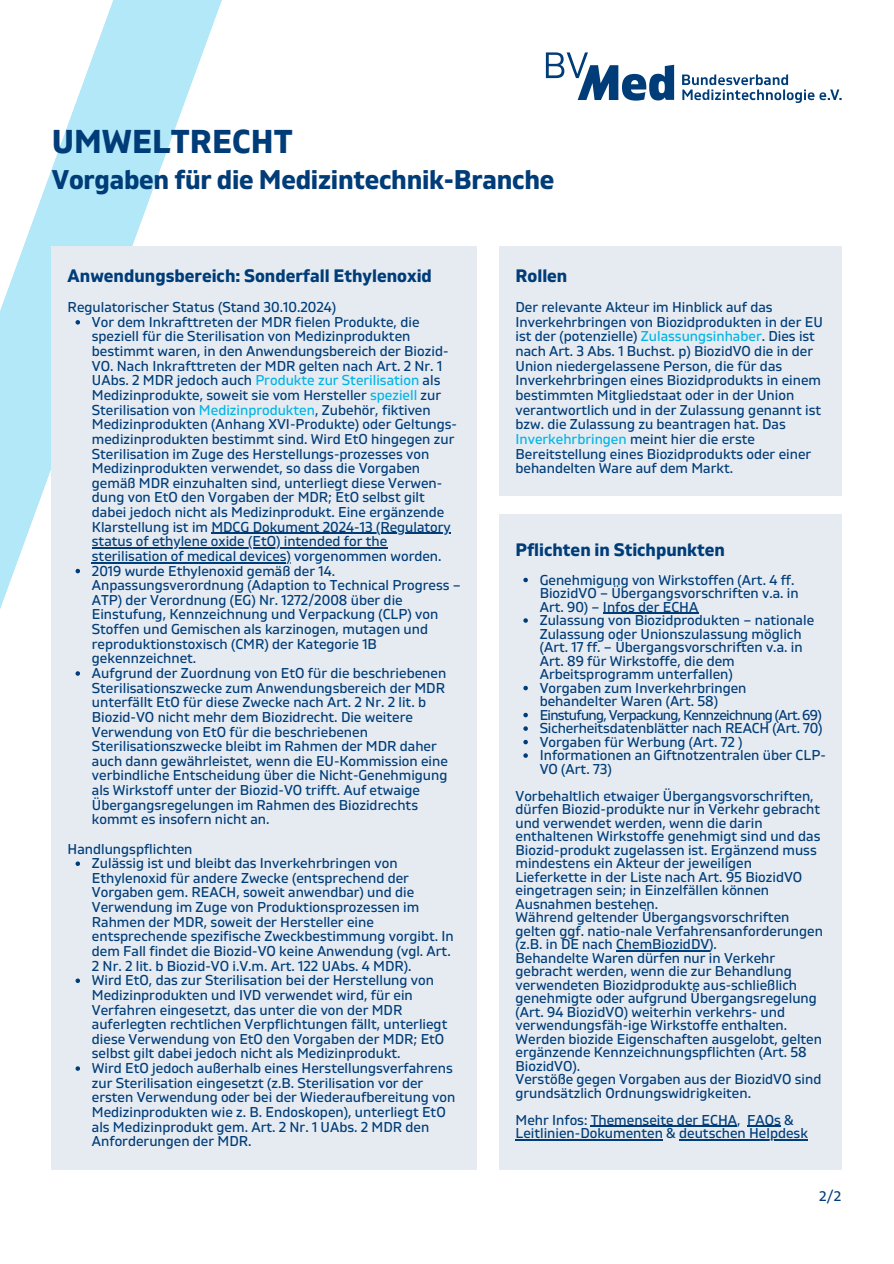
<style>
.page{position:relative;width:894px;height:1264px;background:#fff}
.page>*{position:absolute;margin:0;border:0;box-sizing:border-box;transform-origin:0 0}
.t1{font:700 33px "Gilam";color:#003c78}
.t2{font:700 27px "Gilam";letter-spacing:-.01em;color:#003c78}
.t3{font:700 18px "Gilam";color:#003c78}
.t4{font:15px "The Sans OT5 Plain";color:#003c78}
.t5{font:14.25px/14.7px "Gilam";color:#003c78}
.t6{font:14.25px "Gilam";letter-spacing:-.05em;color:#003c78}
.s1{color:#00b4e6}
</style>
<div class="page">
<svg style="left:0;top:0;width:462px;height:1131px"></svg>
<div style="left:52px;top:247px;width:425px;height:922px;background:#e5ebf1"></div>
<svg style="left:75px;top:320px;width:5px;height:4px"></svg>
<hr style="left:211px;top:533px;width:240px;height:1px;background:#003c78">
<hr style="left:92px;top:547px;width:295px;height:1px;background:#003c78">
<hr style="left:92px;top:562px;width:199px;height:1px;background:#003c78">
<svg style="left:75px;top:569px;width:5px;height:4px"></svg>
<svg style="left:75px;top:671px;width:5px;height:4px"></svg>
<svg style="left:75px;top:861px;width:5px;height:5px"></svg>
<svg style="left:75px;top:978px;width:5px;height:5px"></svg>
<svg style="left:75px;top:1066px;width:5px;height:4px"></svg>
<svg style="left:682px;top:74px;width:159px;height:29px"></svg>
<svg style="left:545px;top:52px;width:129px;height:49px"></svg>
<div style="left:499px;top:514px;width:342px;height:655px;background:#e5ebf1"></div>
<svg style="left:523px;top:577px;width:4px;height:5px"></svg>
<hr style="left:602px;top:612px;width:96px;height:1px;background:#003c78">
<svg style="left:523px;top:618px;width:4px;height:4px"></svg>
<svg style="left:523px;top:685px;width:4px;height:5px"></svg>
<svg style="left:523px;top:712px;width:4px;height:5px"></svg>
<svg style="left:523px;top:726px;width:4px;height:4px"></svg>
<svg style="left:523px;top:739px;width:4px;height:5px"></svg>
<svg style="left:523px;top:753px;width:4px;height:4px"></svg>
<hr style="left:616px;top:950px;width:93px;height:1px;background:#003c78">
<hr style="left:590px;top:1125px;width:147px;height:1px;background:#003c78">
<hr style="left:747px;top:1125px;width:33px;height:1px;background:#003c78">
<hr style="left:515px;top:1139px;width:147px;height:1px;background:#003c78">
<hr style="left:679px;top:1139px;width:128px;height:1px;background:#003c78">
<div style="left:499px;top:247px;width:342px;height:248px;background:#e5ebf1"></div>
<p class="t1" style="left:52px;top:122px;width:242px">UMWELTRECHT</p>
<p class="t2" style="left:52px;top:164px;width:504px">Vorgaben für die Medizintechnik-Branche</p>
<h1 class="t3" style="left:68px;top:265px;width:365px">Anwendungsbereich: Sonderfall Ethylenoxid</h1>
<p class="t5" style="left:68px;top:300px;width:270px">Regulatorischer Status (Stand 30.10.2024)</p>
<h2 class="t5" style="left:92px;top:315px;width:366px">Vor dem Inkrafttreten der MDR fielen Produkte, die speziell für die Sterilisation von Medizinprodukten bestimmt waren, in den Anwendungsbereich der Biozid-VO. Nach Inkrafttreten der MDR gelten nach Art. 2 Nr. 1<br>UAbs. 2 MDR jedoch auch <span class="s1">Produkte zur Sterilisation</span> als Medizinprodukte, soweit sie vom Hersteller <span class="s1">speziell</span> zur Sterilisation von <span class="s1">Medizinprodukten</span>, Zubehör, fiktiven Medizinprodukten (Anhang XVI-Produkte) oder Geltungs&shy;medizinprodukten bestimmt sind. Wird EtO hingegen zur Sterilisation im Zuge des Herstellungs-prozesses von Medizinprodukten verwendet, so dass die Vorgaben gemäß MDR einzuhalten sind, unterliegt diese Verwen&shy;dung von EtO den Vorgaben der MDR; EtO selbst gilt dabei jedoch nicht als Medizinprodukt. Eine ergänzende Klarstellung ist im MDCG Dokument 2024-13 (Regulatory</h2>
<h4 class="t5" style="left:92px;top:534px;width:297px">status of ethylene oxide (EtO) intended for the</h4>
<p class="t5" style="left:92px;top:549px;width:370px">sterilisation of medical devices) vorgenommen worden.<br>2019 wurde Ethylenoxid gemäß der 14.<br>Anpassungsverordnung (Adaption to Technical Progress – ATP) der Verordnung (EG) Nr. 1272/2008 über die Einstufung, Kennzeichnung und Verpackung (CLP) von Stoffen und Gemischen als karzinogen, mutagen und reproduktionstoxisch (CMR) der Kategorie 1B gekennzeichnet.<br>Aufgrund der Zuordnung von EtO für die beschriebenen Sterilisationszwecke zum Anwendungsbereich der MDR unterfällt EtO für diese Zwecke nach Art. 2 Nr. 2 lit. b Biozid-VO nicht mehr dem Biozidrecht. Die weitere Verwendung von EtO für die beschriebenen Sterilisationszwecke bleibt im Rahmen der MDR daher auch dann gewährleistet, wenn die EU-Kommission eine verbindliche Entscheidung über die Nicht-Genehmigung als Wirkstoff unter der Biozid-VO trifft. Auf etwaige Übergangsregelungen im Rahmen des Biozidrechts kommt es insofern nicht an.</p>
<p class="t5" style="left:92px;top:841px;width:329px;text-indent:-24px">Handlungspflichten<br>Zulässig ist und bleibt das Inverkehrbringen von Ethylenoxid für andere Zwecke (entsprechend der Vorgaben gem. REACH, soweit anwendbar) und die Verwendung im Zuge von Produktionsprozessen im Rahmen der MDR, soweit der Hersteller eine</p>
<p class="t5" style="left:92px;top:929px;width:363px">entsprechende spezifische Zweckbestimmung vorgibt. In dem Fall findet die Biozid-VO keine Anwendung (vgl. Art.<br>2 Nr. 2 lit. b Biozid-VO i.V.m. Art. 122 UAbs. 4 MDR).<br>Wird EtO, das zur Sterilisation bei der Herstellung von Medizinprodukten und IVD verwendet wird, für ein Verfahren eingesetzt, das unter die von der MDR auferlegten rechtlichen Verpflichtungen fällt, unterliegt diese Verwendung von EtO den Vorgaben der MDR; EtO</p>
<p class="t5" style="left:92px;top:1046px;width:365px">selbst gilt dabei jedoch nicht als Medizinprodukt.<br>Wird EtO jedoch außerhalb eines Herstellungsverfahrens zur Sterilisation eingesetzt (z.B. Sterilisation vor der ersten Verwendung oder bei der Wiederaufbereitung von Medizinprodukten wie z. B. Endoskopen), unterliegt EtO als Medizinprodukt gem. Art. 2 Nr. 1 UAbs. 2 MDR den</p>
<h4 class="t5" style="left:92px;top:1134px;width:161px">Anforderungen der MDR.</h4>
<h4 class="t3" style="left:515px;top:265px;width:53px">Rollen</h4>
<p class="t5" style="left:515px;top:300px;width:309px">Der relevante Akteur im Hinblick auf das Inverkehrbringen von Biozidprodukten in der EU ist der (potenzielle) <span class="s1">Zulassungsinhaber</span>. Dies ist nach Art. 3 Abs. 1 Buchst. p) BiozidVO die in der Union niedergelassene Person, die für das Inverkehrbringen eines Biozidprodukts in einem bestimmten Mitgliedstaat oder in der Union verantwortlich und in der Zulassung genannt ist bzw. die Zulassung zu beantragen hat. Das <span class="s1">Inverkehrbringen</span> meint hier die erste Bereitstellung eines Biozidprodukts oder einer behandelten Ware auf dem Markt.</p>
<h3 class="t3" style="left:515px;top:539px;width:211px">Pflichten in Stichpunkten</h3>
<h4 class="t5" style="left:539px;top:573px;width:260px;line-height:13.5px">Genehmigung von Wirkstoffen (Art. 4 ff.<br>BiozidVO – Übergangsvorschriften v.a. in<br>Art. 90) – Infos der ECHA</h4>
<h3 class="t5" style="left:539px;top:614px;width:276px;line-height:13.5px">Zulassung von Biozidprodukten – nationale Zulassung oder Unionszulassung möglich (Art. 17 ff. – Übergangsvorschriften v.a. in Art. 89 für Wirkstoffe, die dem Arbeitsprogramm unterfallen)</h3>
<p class="t5" style="left:539px;top:681px;width:208px;line-height:13.5px">Vorgaben zum Inverkehrbringen behandelter Waren (Art. 58)</p>
<p class="t6" style="left:539px;top:706px;width:283px">Einstufung, Verpackung, Kennzeichnung (Art. 69)</p>
<p class="t5" style="left:539px;top:721px;width:284px">Sicherheitsdatenblätter nach REACH (Art. 70)</p>
<p class="t5" style="left:539px;top:734px;width:204px">Vorgaben für Werbung (Art. 72 )</p>
<p class="t5" style="left:539px;top:749px;width:287px;line-height:13.5px">Informationen an Giftnotzentralen über CLP-<br>VO (Art. 73)</p>
<p class="t5" style="left:515px;top:789px;width:309px;line-height:13.5px">Vorbehaltlich etwaiger Übergangsvorschriften, dürfen Biozid-produkte nur in Verkehr gebracht und verwendet werden, wenn die darin enthaltenen Wirkstoffe genehmigt sind und das Biozid-produkt zugelassen ist. Ergänzend muss mindestens ein Akteur der jeweiligen Lieferkette in der Liste nach Art. 95 BiozidVO eingetragen sein; in Einzelfällen können Ausnahmen bestehen.<br>Während geltender Übergangsvorschriften gelten ggf. natio-nale Verfahrensanforderungen (z.B. in DE nach ChemBiozidDV).<br>Behandelte Waren dürfen nur in Verkehr gebracht werden, wenn die zur Behandlung verwendeten Biozidprodukte aus-schließlich genehmigte oder aufgrund Übergangsregelung (Art. 94 BiozidVO) weiterhin verkehrs- und verwendungsfäh-ige Wirkstoffe enthalten.<br>Werden biozide Eigenschaften ausgelobt, gelten ergänzende Kennzeichnungspflichten (Art. 58<br>BiozidVO).<br>Verstöße gegen Vorgaben aus der BiozidVO sind grundsätzlich Ordnungswidrigkeiten.</p>
<p class="t5" style="left:515px;top:1113px;width:294px;line-height:13.5px">Mehr Infos: Themenseite der ECHA, FAQs &amp;<br>Leitlinien-Dokumenten &amp; deutschen Helpdesk</p>
<p class="t4" style="left:818px;top:1186px;width:25px">2/2</p>
</div>
